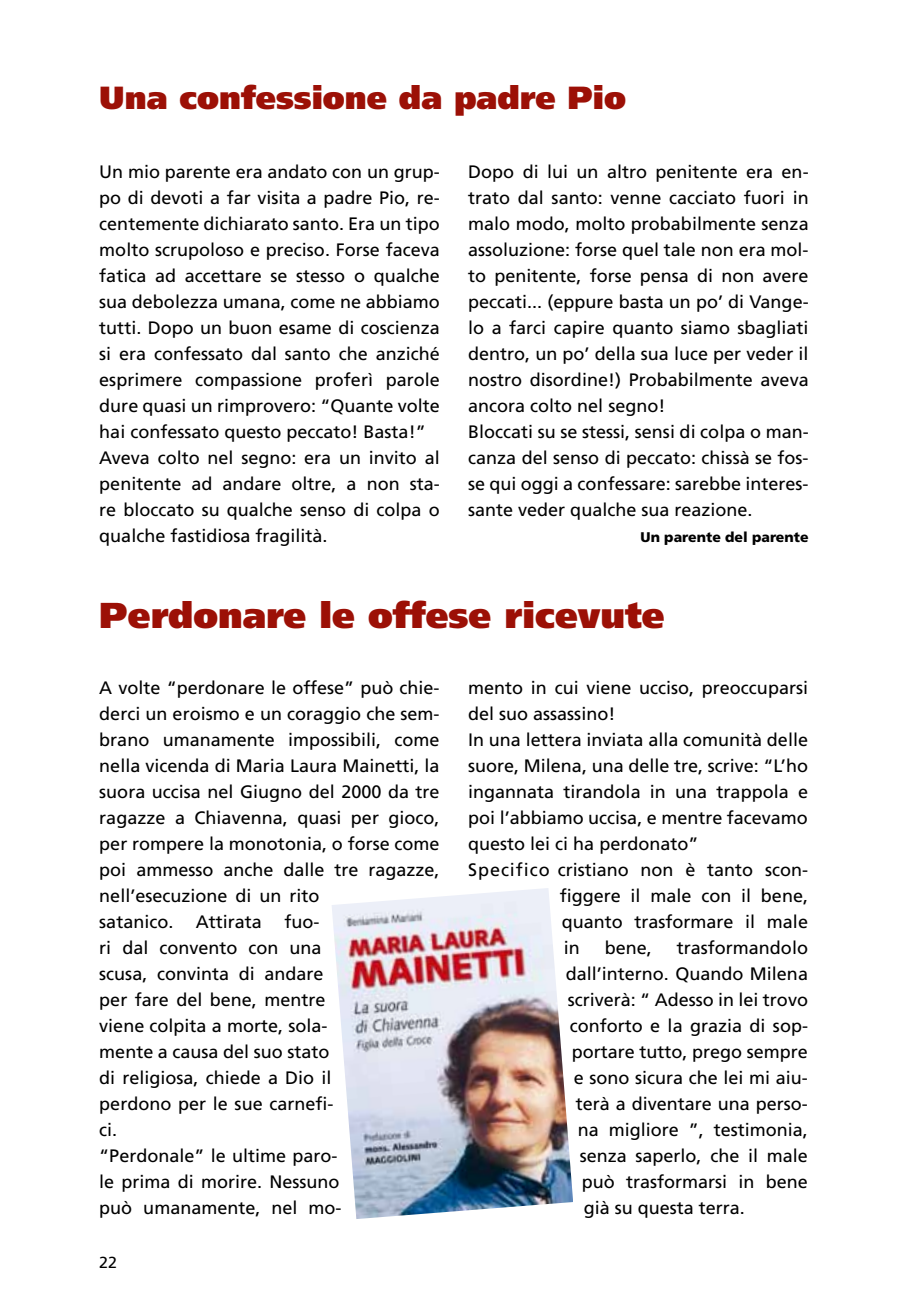
<style>
.page{position:relative;width:908px;height:1304px;background:#fff}
.page>*{position:absolute;margin:0;border:0;box-sizing:border-box;transform-origin:0 0}
.t1{font:900 36px "Frutiger";color:#9c1006}
.t2{font:900 32px "Frutiger";color:#9c1006}
.t3{font:18px/26px "Frutiger";color:#000}
.t4{font:18px "Frutiger";letter-spacing:.05em;color:#000}
.t5{font:16px "Frutiger";color:#000}
.t6{font:900 14px "Frutiger";color:#000}
</style>
<div class="page">
<img style="left:332px;top:888px;width:241px;height:331px">
<h2 class="t2" style="left:99px;top:79px;width:528px">Una confessione da padre Pio</h2>
<p class="t3" style="left:99px;top:159px;width:342px">U n mio parente era andato con un grup&shy;po di devoti a far visita a padre Pio, re&shy;centemente dichiarato santo. E ra un tipo molto scrupoloso e preciso. Forse faceva fatica ad accettare se stesso o qualche sua debolezza umana, come ne abbiamo tutti. Dopo un buon esame di coscienza si era confessato dal santo che anziché esprimere compassione proferì parole dure quasi un rimprovero: “Quante volte hai confessato questo peccato! B asta!” Aveva colto nel segno: era un invito al penitente ad andare oltre, a non sta&shy;re bloccato su qualche senso di colpa o qualche fastidiosa fragilità.</p>
<p class="t3" style="left:468px;top:159px;width:342px">Dopo di lui un altro penitente era en&shy;trato dal santo: venne cacciato fuori in malo modo, molto probabilmente senza assoluzione: forse quel tale non era mol&shy;to penitente, forse pensa di non avere peccati... (eppure basta un po’ di Vange&shy;lo a farci capire quanto siamo sbagliati dentro, un po’ della sua luce per veder il nostro disordine!) Probabilmente aveva ancora colto nel segno!<br>B loccati su se stessi, sensi di colpa o man&shy;canza del senso di peccato: chissà se fos&shy;se qui oggi a confessare: sarebbe interes&shy;sante veder qualche sua reazione.</p>
<p class="t6" style="left:640px;top:529px;width:169px">Un parente del parente</p>
<h1 class="t1" style="left:99px;top:594px;width:566px">Perdonare le offese ricevute</h1>
<p class="t3" style="left:99px;top:675px;width:342px">A volte “perdonare le offese” può chie&shy;derci un eroismo e un coraggio che sem&shy;brano umanamente impossibili, come nella vicenda di Maria Laura Mainetti, la suora uccisa nel Giugno del 2000 da tre ragazze a Chiavenna, quasi per gioco, per rompere la monotonia, o forse come poi ammesso anche dalle tre ragazze, nell’esecuzione di un rito<br>satanico. Attirata fuo-<br>ri dal convento con una<br>scusa, convinta di andare<br>per fare del bene, mentre<br>viene colpita a morte, sola-<br>mente a causa del suo stato<br>di religiosa, chiede a Dio il<br>perdono per le sue carnefi-<br>ci.<br>“Perdonale” le ultime paro-<br>le prima di morire. Nessuno<br>può umanamente, nel mo-</p>
<p class="t3" style="left:468px;top:675px;width:341px">mento in cui viene ucciso, preoccuparsi</p>
<p class="t3" style="left:468px;top:701px;width:149px">del suo assassino!</p>
<p class="t3" style="left:468px;top:727px;width:341px">I n una lettera inviata alla comunità delle</p>
<p class="t3" style="left:468px;top:753px;width:341px">suore, M ilena, una delle tre, scrive: “L’ho</p>
<p class="t3" style="left:468px;top:779px;width:341px">ingannata tirandola in una trappola e</p>
<p class="t3" style="left:468px;top:805px;width:341px">poi l’abbiamo uccisa, e mentre facevamo</p>
<p class="t3" style="left:468px;top:831px;width:232px">questo lei ci ha perdonato”</p>
<p class="t4" style="left:468px;top:859px;width:341px">Specifico cristiano non è tanto scon-</p>
<p class="t3" style="left:559px;top:883px;width:250px">figgere il male con il bene,</p>
<p class="t3" style="left:561px;top:909px;width:248px">quanto trasformare il male</p>
<p class="t3" style="left:563px;top:935px;width:18px">in</p>
<p class="t3" style="left:604px;top:935px;width:49px">bene,</p>
<p class="t3" style="left:676px;top:935px;width:133px">trasformandolo</p>
<p class="t3" style="left:565px;top:961px;width:244px">dall’interno. Quando M ilena</p>
<p class="t3" style="left:567px;top:987px;width:242px">scriverà: “ Adesso in lei trovo</p>
<p class="t3" style="left:569px;top:1013px;width:240px">conforto e la grazia di sop-</p>
<p class="t3" style="left:571px;top:1039px;width:237px">portare tutto, prego sempre</p>
<p class="t3" style="left:573px;top:1065px;width:235px">e sono sicura che lei mi aiu-</p>
<p class="t3" style="left:575px;top:1091px;width:233px">terà a diventare una perso-</p>
<p class="t3" style="left:577px;top:1117px;width:231px">na migliore ”, testimonia,</p>
<p class="t3" style="left:579px;top:1143px;width:229px">senza saperlo, che il male</p>
<p class="t3" style="left:581px;top:1169px;width:228px">può trasformarsi in bene</p>
<p class="t3" style="left:583px;top:1195px;width:163px">già su questa terra.</p>
<p class="t5" style="left:99px;top:1253px;width:19px">22</p>
</div>
